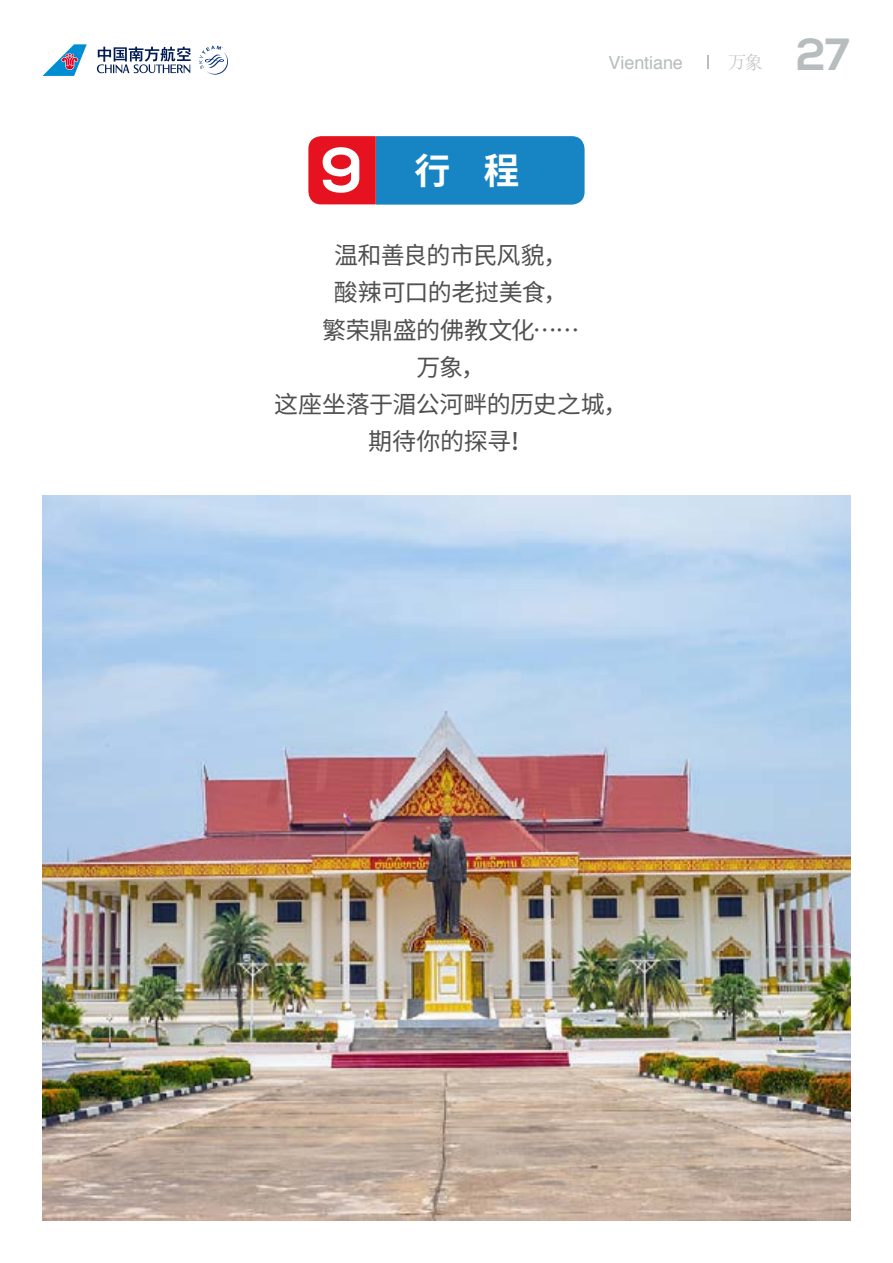
<style>
.page{position:relative;width:893px;height:1263px;background:#fff}
.page>*{position:absolute;margin:0;border:0;box-sizing:border-box;transform-origin:0 0}
.t1{font:700 45px "Nexa";color:#b7bcbe}
.t2{font:700 36px "Noto Sans Hans";color:#fff}
.t3{font:24px/37.2px "Noto Sans Hans";letter-spacing:-.015em;color:#515050;text-align:center}
.t4{font:18px "Helvetica";letter-spacing:-.005em;color:#b7bcbe}
.t5{font:300 18px "Adobe Song Std";color:#b7bcbe}
.s1{font-family:"Nexa";font-size:63px}
</style>
<div class="page">
<svg style="left:43px;top:44px;width:44px;height:32px"></svg>
<svg style="left:199px;top:46px;width:29px;height:29px"></svg>
<svg style="left:96px;top:47px;width:95px;height:27px"></svg>
<svg style="left:707px;top:55px;width:2px;height:13px"></svg>
<img style="left:43px;top:495px;width:807px;height:725px">
<svg style="left:308px;top:136px;width:277px;height:69px;background:#4c6b9d"></svg>
<h2 class="t2" style="left:321px;top:150px;width:200px"><span class="s1">9</span> 行 程</h2>
<p class="t4" style="left:609px;top:48px;width:76px">Vientiane</p>
<p class="t5" style="left:728px;top:53px;width:36px">万象</p>
<p class="t3" style="left:274px;top:237px;width:355px">温和善良的市民风貌，<br>酸辣可口的老挝美食，<br>繁荣鼎盛的佛教文化……<br>万象，<br>这座坐落于湄公河畔的历史之城，期待你的探寻！</p>
<h1 class="t1" style="left:796px;top:28px;width:56px">27</h1>
</div>
